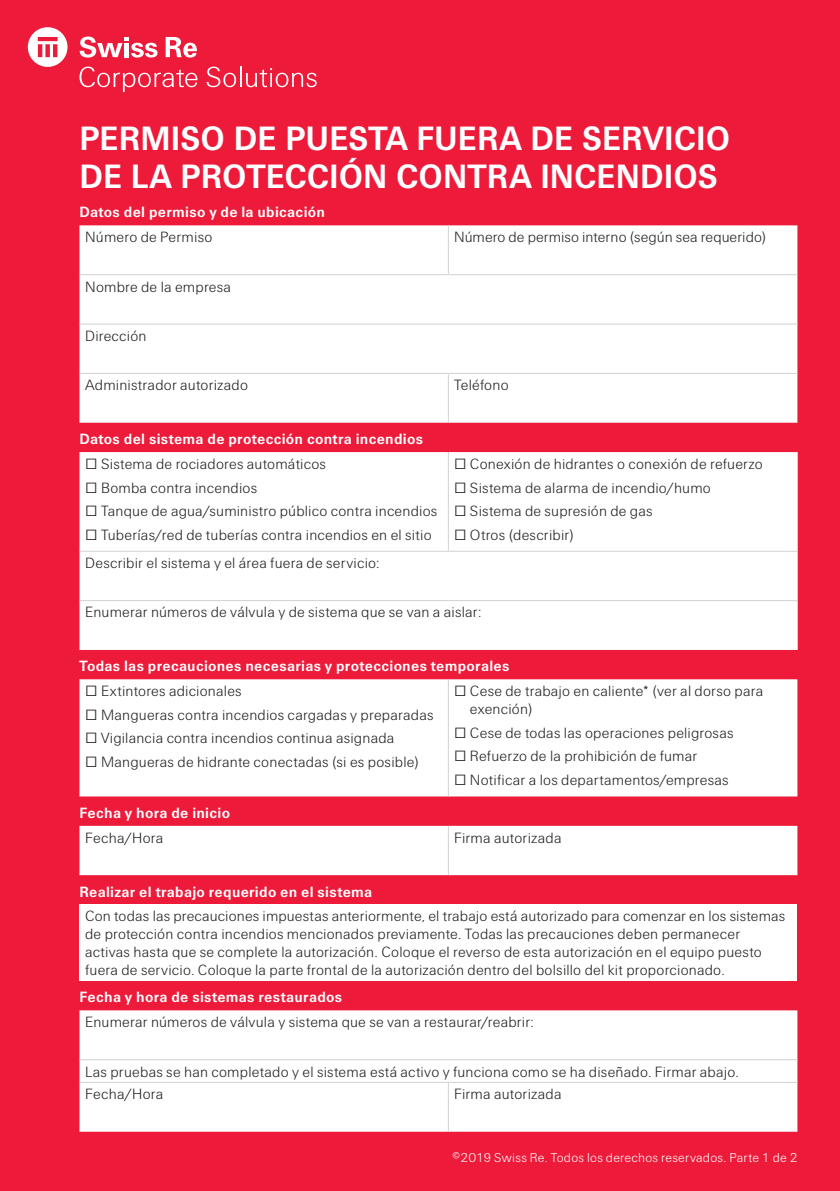
<style>
.page{position:relative;width:840px;height:1191px;background:#fff}
.page>*{position:absolute;margin:0;border:0;box-sizing:border-box;transform-origin:0 0}
.t1{font:700 34px/38px "Swiss Re Sans OT";color:#fff}
.t2{font:300 15px/18px "Swiss Re Sans OT";letter-spacing:.015em;color:#231f20}
.t3{font:700 15px "Swiss Re Sans OT";letter-spacing:.02em;color:#fff}
.t4{font:300 13px "Swiss Re Sans OT";letter-spacing:.02em;color:#fff}
</style>
<div class="page">
<div style="left:0;top:0;width:839px;height:1191px;background:#ed1a3a"></div>
<svg style="left:79px;top:67px;width:118px;height:25px"></svg>
<svg style="left:206px;top:67px;width:110px;height:20px"></svg>
<svg style="left:28px;top:27px;width:39px;height:40px"></svg>
<svg style="left:80px;top:37px;width:77px;height:21px"></svg>
<svg style="left:165px;top:37px;width:32px;height:21px"></svg>
<div style="left:79px;top:225px;width:718px;height:198px;background:#fff"></div>
<hr style="left:447px;top:225px;width:1px;height:49px;background:#d1d2d4">
<hr style="left:79px;top:274px;width:369px;height:1px;background:#d1d2d4">
<hr style="left:448px;top:274px;width:349px;height:1px;background:#d1d2d4">
<hr style="left:79px;top:323px;width:369px;height:1px;background:#d1d2d4">
<hr style="left:448px;top:323px;width:349px;height:1px;background:#d1d2d4">
<hr style="left:79px;top:373px;width:369px;height:1px;background:#d1d2d4">
<hr style="left:448px;top:373px;width:349px;height:1px;background:#d1d2d4">
<hr style="left:447px;top:374px;width:1px;height:49px;background:#d1d2d4">
<div style="left:79px;top:452px;width:718px;height:198px;background:#fff"></div>
<hr style="left:447px;top:452px;width:1px;height:99px;background:#d1d2d4">
<hr style="left:79px;top:551px;width:369px;height:1px;background:#d1d2d4">
<hr style="left:448px;top:551px;width:349px;height:1px;background:#d1d2d4">
<hr style="left:79px;top:600px;width:369px;height:1px;background:#d1d2d4">
<hr style="left:448px;top:600px;width:349px;height:1px;background:#d1d2d4">
<div style="left:79px;top:679px;width:718px;height:117px;background:#fff"></div>
<hr style="left:447px;top:679px;width:1px;height:117px;background:#d1d2d4">
<div style="left:79px;top:826px;width:718px;height:49px;background:#fff"></div>
<hr style="left:447px;top:826px;width:1px;height:49px;background:#d1d2d4">
<div style="left:79px;top:904px;width:718px;height:77px;background:#fff"></div>
<div style="left:79px;top:1010px;width:718px;height:121px;background:#fff"></div>
<hr style="left:79px;top:1059px;width:369px;height:1px;background:#d1d2d4">
<hr style="left:448px;top:1059px;width:349px;height:1px;background:#d1d2d4">
<hr style="left:79px;top:1082px;width:369px;height:1px;background:#d1d2d4">
<hr style="left:448px;top:1082px;width:349px;height:1px;background:#d1d2d4">
<hr style="left:447px;top:1083px;width:1px;height:48px;background:#d1d2d4">
<h1 class="t1" style="left:79px;top:120px;width:652px">PERMISO DE PUESTA FUERA DE SERVICIO<br>DE LA PROTECCIÓN CONTRA INCENDIOS</h1>
<p class="t3" style="left:79px;top:203px;width:247px">Datos del permiso y de la ubicación</p>
<p class="t2" style="left:85px;top:228px;width:129px">Número de Permiso</p>
<p class="t2" style="left:454px;top:228px;width:313px">Número de permiso interno (según sea requerido)</p>
<p class="t2" style="left:85px;top:277px;width:147px">Nombre de la empresa</p>
<p class="t2" style="left:85px;top:327px;width:63px">Dirección</p>
<p class="t2" style="left:85px;top:376px;width:164px">Administrador autorizado</p>
<p class="t2" style="left:454px;top:376px;width:56px">Teléfono</p>
<p class="t3" style="left:79px;top:430px;width:345px">Datos del sistema de protección contra incendios</p>
<p class="t2" style="left:85px;top:455px;width:242px">□ Sistema de rociadores automáticos</p>
<p class="t2" style="left:85px;top:478px;width:173px">□ Bomba contra incendios</p>
<p class="t2" style="left:85px;top:502px;width:353px">□ Tanque de agua/suministro público contra incendios</p>
<p class="t2" style="left:85px;top:526px;width:348px">□ Tuberías/red de tuberías contra incendios en el sitio</p>
<p class="t2" style="left:454px;top:455px;width:310px">□ Conexión de hidrantes o conexión de refuerzo</p>
<p class="t2" style="left:454px;top:478px;width:258px">□ Sistema de alarma de incendio/humo</p>
<p class="t2" style="left:454px;top:502px;width:200px">□ Sistema de supresión de gas</p>
<p class="t2" style="left:454px;top:526px;width:121px">□ Otros (describir)</p>
<p class="t2" style="left:85px;top:554px;width:296px">Describir el sistema y el área fuera de servicio:</p>
<p class="t2" style="left:85px;top:603px;width:397px">Enumerar números de válvula y de sistema que se van a aislar:</p>
<p class="t3" style="left:79px;top:657px;width:431px">Todas las precauciones necesarias y protecciones temporales</p>
<p class="t2" style="left:85px;top:682px;width:158px">□ Extintores adicionales</p>
<p class="t2" style="left:85px;top:706px;width:350px">□ Mangueras contra incendios cargadas y preparadas</p>
<p class="t2" style="left:85px;top:729px;width:310px">□ Vigilancia contra incendios continua asignada</p>
<p class="t2" style="left:85px;top:753px;width:335px">□ Mangueras de hidrante conectadas (si es posible)</p>
<p class="t2" style="left:469px;top:682px;width:294px;text-indent:-16px">□ Cese de trabajo en caliente* (ver al dorso para exención)</p>
<p class="t2" style="left:454px;top:724px;width:281px">□ Cese de todas las operaciones peligrosas</p>
<p class="t2" style="left:454px;top:747px;width:245px">□ Refuerzo de la prohibición de fumar</p>
<p class="t2" style="left:454px;top:771px;width:276px">□ Notificar a los departamentos/empresas</p>
<p class="t3" style="left:79px;top:804px;width:152px">Fecha y hora de inicio</p>
<p class="t2" style="left:85px;top:828px;width:80px">Fecha/Hora</p>
<p class="t2" style="left:454px;top:828px;width:109px">Firma autorizada</p>
<p class="t3" style="left:79px;top:882px;width:294px">Realizar el trabajo requerido en el sistema</p>
<p class="t2" style="left:85px;top:907px;width:701px">Con todas las precauciones impuestas anteriormente, el trabajo está autorizado para comenzar en los sistemas de protección contra incendios mencionados previamente. Todas las precauciones deben permanecer activas hasta que se complete la autorización. Coloque el reverso de esta autorización en el equipo puesto fuera de servicio. Coloque la parte frontal de la autorización dentro del bolsillo del kit proporcionado.</p>
<p class="t3" style="left:79px;top:988px;width:264px">Fecha y hora de sistemas restaurados</p>
<p class="t2" style="left:85px;top:1013px;width:450px">Enumerar números de válvula y sistema que se van a restaurar/reabrir:</p>
<p class="t2" style="left:85px;top:1060px;width:655px;line-height:22.6px">Las pruebas se han completado y el sistema está activo y funciona como se ha diseñado. Firmar abajo.<br>Fecha/Hora</p>
<p class="t2" style="left:454px;top:1085px;width:109px">Firma autorizada</p>
<p class="t4" style="left:452px;top:1149px;width:347px">©2019 Swiss Re. Todos los derechos reservados. Parte 1 de 2</p>
</div>
